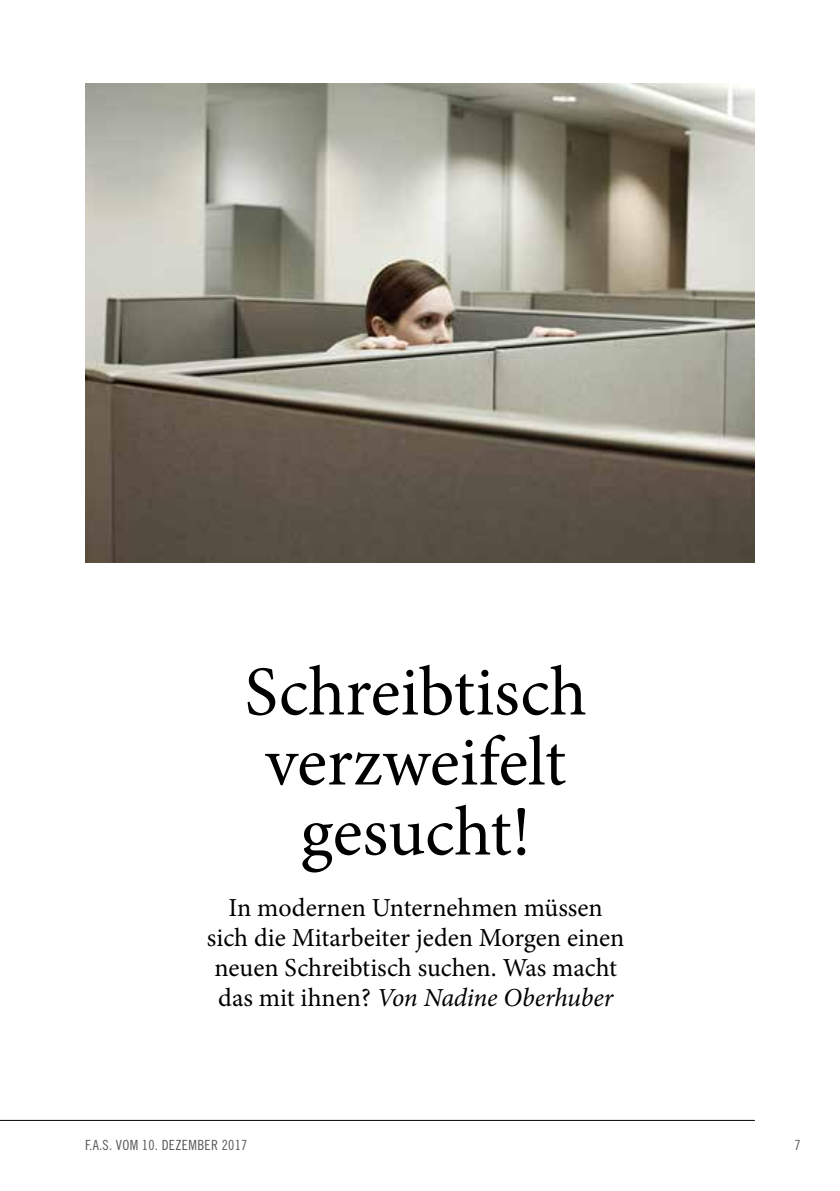
<style>
.page{position:relative;width:840px;height:1191px;background:#fff}
.page>*{position:absolute;margin:0;border:0;box-sizing:border-box;transform-origin:0 0}
.t1{font:70px/70px "Minion Pro";letter-spacing:-.005em;color:#000;text-align:center}
.t2{font:26px/30px "Minion Pro";color:#000;text-align:center}
.t3{font:14px "Trade Gothic LT Std Cn 18";letter-spacing:.02em;color:#575756}
.s1{font-style:italic}
</style>
<div class="page">
<hr style="left:0;top:1120px;width:754px;height:1px;background:#000">
<img style="left:85px;top:83px;width:669px;height:480px">
<h1 class="t1" style="left:244px;top:657px;width:343px">Schreibtisch verzweifelt gesucht!</h1>
<p class="t2" style="left:207px;top:893px;width:419px">In modernen Unternehmen müssen sich die Mitarbeiter jeden Morgen einen neuen Schreibtisch suchen. Was macht das mit ihnen? <span class="s1">Von Nadine Oberhuber</span></p>
<p class="t3" style="left:85px;top:1136px;width:164px">F.A.S. VOM 10. DEZEMBER 2017</p>
<p class="t3" style="left:794px;top:1136px;width:8px">7</p>
</div>
